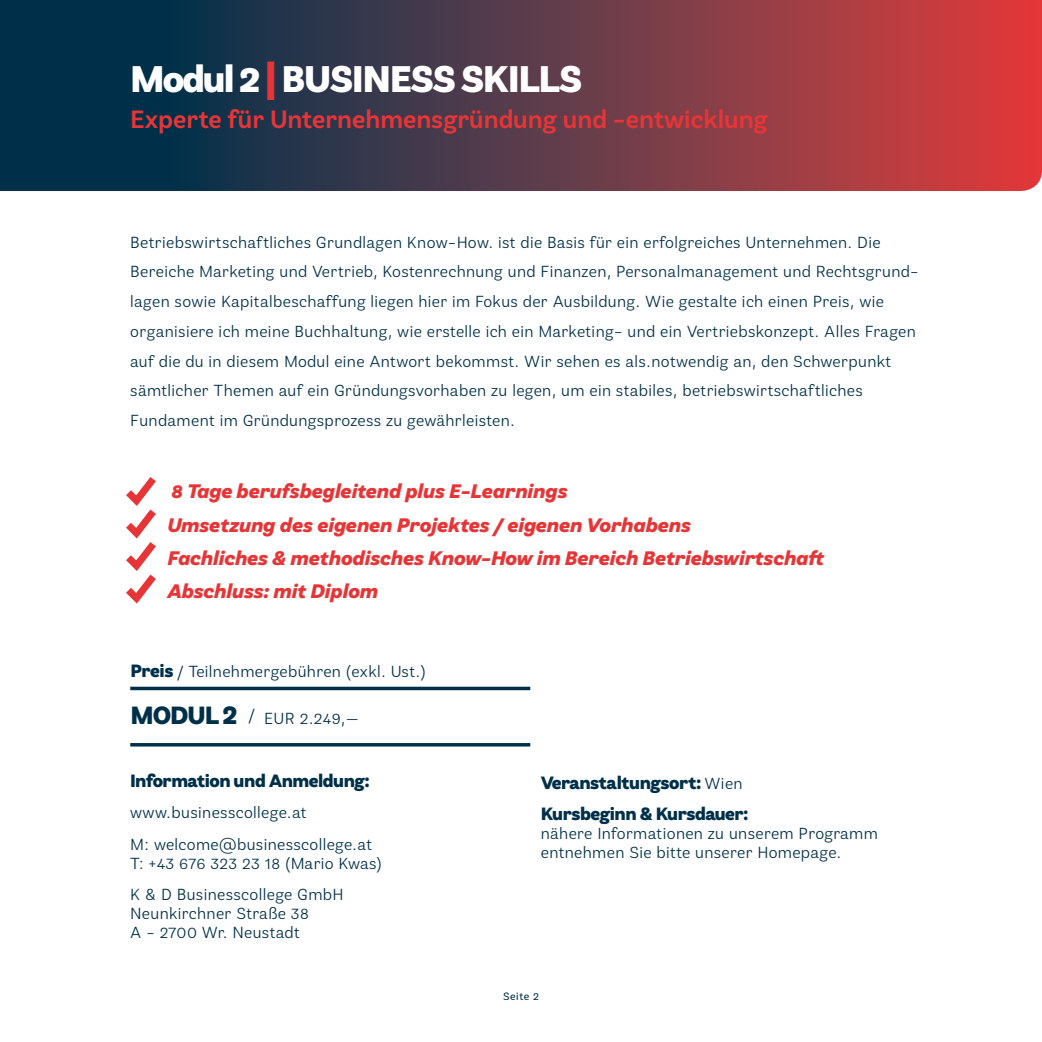
<style>
.page{position:relative;width:1042px;height:1042px;background:#fff}
.page>*{position:absolute;margin:0;border:0;box-sizing:border-box;transform-origin:0 0}
.t1{font:900 36.4px "Klainy";letter-spacing:-.04em;color:#fff}
.t2{font:500 24.5px "Klainy";color:#e73537}
.t3{font:italic 900 19.25px/33.2px "Klainy";letter-spacing:-.005em;color:#e73537}
.t4{font:900 17.5px/31.5px "Klainy";letter-spacing:-.025em;color:#003049}
.t5{font:15.75px/29.8px "Klainy";letter-spacing:.025em;color:#003049}
.t6{font:10.5px "Klainy";letter-spacing:.05em;color:#003049}
.s1{color:#e73537}
.s2{font-weight:900;font-size:17.5px}
.s3{font-weight:900;font-size:24.5px}
.s4{font-weight:400;font-size:15.75px}
</style>
<div class="page">
<svg style="left:0;top:0;width:1042px;height:191px;background:#5e3847"></svg>
<hr style="left:130px;top:687px;width:400px;height:3px;background:#003049">
<hr style="left:130px;top:743px;width:400px;height:3px;background:#003049">
<svg style="left:126px;top:477px;width:30px;height:127px"></svg>
<h1 class="t1" style="left:130px;top:54px;width:453px">Modul 2 <span class="s1">|</span> Business Skills</h1>
<h2 class="t2" style="left:130px;top:104px;width:639px">Experte für Unternehmensgründung und -entwicklung</h2>
<p class="t5" style="left:130px;top:227px;width:790px">Betriebswirtschaftliches Grundlagen Know-How. ist die Basis für ein erfolgreiches Unternehmen. Die Bereiche Marketing und Vertrieb, Kostenrechnung und Finanzen, Personalmanagement und Rechtsgrund&shy;lagen sowie Kapitalbeschaffung liegen hier im Fokus der Ausbildung. Wie gestalte ich einen Preis, wie organisiere ich meine Buchhaltung, wie erstelle ich ein Marketing- und ein Vertriebskonzept. Alles Fragen auf die du in diesem Modul eine Antwort bekommst. Wir sehen es als.notwendig an, den Schwerpunkt sämtlicher Themen auf ein Gründungsvorhaben zu legen, um ein stabiles, betriebswirtschaftliches Fundament im Gründungsprozess zu gewährleisten.</p>
<p class="t3" style="left:167px;top:474px;width:658px">8 Tage berufsbegleitend plus E-Learnings<br>Umsetzung des eigenen Projektes / eigenen Vorhabens<br>Fachliches &amp; methodisches Know-How im Bereich Betriebswirtschaft Abschluss: mit Diplom</p>
<p class="t5" style="left:130px;top:656px;width:297px"><span class="s2">Preis</span> / Teilnehmergebühren (exkl. Ust.)</p>
<p class="t5" style="left:130px;top:703px;width:230px"><span class="s3">Modul 2</span> / EUR 2.249,—</p>
<p class="t4" style="left:130px;top:764px;width:241px">Information und Anmeldung:</p>
<p class="t5" style="left:130px;top:797px;width:243px;line-height:31.5px">www.businesscollege.at<br>M: welcome@businesscollege.at</p>
<p class="t5" style="left:130px;top:847px;width:253px;line-height:31.5px">T: +43 676 323 23 18 (Mario Kwas)<br>K &amp; D Businesscollege GmbH</p>
<p class="t5" style="left:130px;top:904px;width:180px;line-height:18.9px">Neunkirchner Straße 38<br>A - 2700 Wr. Neustadt</p>
<p class="t4" style="left:541px;top:766px;width:209px">Veranstaltungsort: <span class="s4">Wien<br></span>Kursbeginn &amp; Kursdauer:</p>
<p class="t5" style="left:541px;top:824px;width:339px;line-height:18.9px">nähere Informationen zu unserem Programm entnehmen Sie bitte unserer Homepage.</p>
<p class="t6" style="left:503px;top:989px;width:37px">Seite 2</p>
</div>
